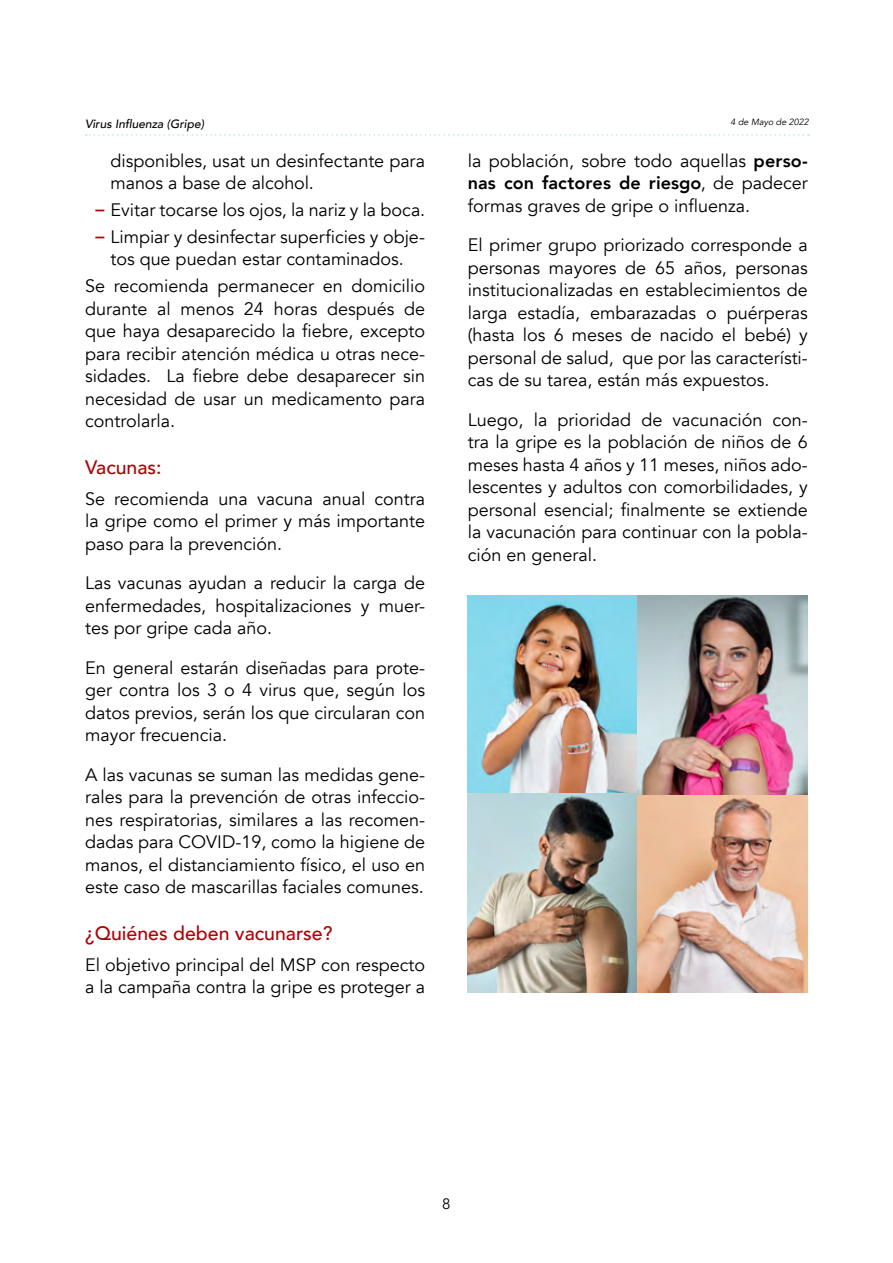
<style>
.page{position:relative;width:893px;height:1263px;background:#fff}
.page>*{position:absolute;margin:0;border:0;box-sizing:border-box;transform-origin:0 0}
.t1{font:500 19.5px "Avenir";color:#b00004}
.t2{font:18px/22.5px "Avenir";color:#000;text-align:justify}
.t3{font:15px "Avenir";color:#000}
.t4{font:italic 500 12px "Avenir";color:#000}
.t5{font:italic 9px "Avenir";color:#000}
.s1{font-weight:800;color:#b00004}
.s2{font-weight:800}
</style>
<div class="page">
<svg style="left:86px;top:134px;width:723px;height:2px"></svg>
<img style="left:468px;top:595px;width:340px;height:397px">
<p class="t4" style="left:85px;top:117px;width:121px">Virus Influenza (Gripe)</p>
<p class="t5" style="left:730px;top:116px;width:80px">4 de Mayo de 2022</p>
<p class="t2" style="left:111px;top:150px;width:316px">disponibles, usat un desinfectante para manos a base de alcohol.</p>
<p class="t2" style="left:96px;top:199px;width:331px"><span class="s1">–</span> Evitar tocarse los ojos, la nariz y la boca.</p>
<p class="t2" style="left:96px;top:226px;width:331px;text-align:center"><span class="s1">–</span> Limpiar y desinfectar superficies y obje&shy;tos que puedan estar contaminados.</p>
<p class="t2" style="left:85px;top:275px;width:342px">Se recomienda permanecer en domicilio durante al menos 24 horas después de que haya desaparecido la fiebre, excepto para recibir atención médica u otras nece&shy;sidades. La fiebre debe desaparecer sin necesidad de usar un medicamento para controlarla.</p>
<p class="t1" style="left:85px;top:450px;width:78px">Vacunas:</p>
<p class="t2" style="left:85px;top:487px;width:342px">Se recomienda una vacuna anual contra la gripe como el primer y más importante paso para la prevención.</p>
<p class="t2" style="left:85px;top:572px;width:342px">Las vacunas ayudan a reducir la carga de enfermedades, hospitalizaciones y muer&shy;tes por gripe cada año.</p>
<p class="t2" style="left:85px;top:656px;width:342px">En general estarán diseñadas para prote&shy;ger contra los 3 o 4 virus que, según los datos previos, serán los que circularan con mayor frecuencia.</p>
<p class="t2" style="left:85px;top:764px;width:342px">A las vacunas se suman las medidas gene&shy;rales para la prevención de otras infeccio&shy;nes respiratorias, similares a las recomen&shy;dadas para COVID-19, como la higiene de manos, el distanciamiento físico, el uso en este caso de mascarillas faciales comunes.</p>
<p class="t1" style="left:85px;top:916px;width:249px">¿Quiénes deben vacunarse?</p>
<p class="t2" style="left:85px;top:954px;width:342px">El objetivo principal del MSP con respecto a la campaña contra la gripe es proteger a</p>
<p class="t2" style="left:468px;top:150px;width:342px">la población, sobre todo aquellas <span class="s2">perso&shy;nas con factores de riesgo</span>, de padecer formas graves de gripe o influenza.</p>
<p class="t2" style="left:468px;top:234px;width:342px">El primer grupo priorizado corresponde a personas mayores de 65 años, personas institucionalizadas en establecimientos de larga estadía, embarazadas o puérperas (hasta los 6 meses de nacido el bebé) y personal de salud, que por las característi&shy;cas de su tarea, están más expuestos.</p>
<p class="t2" style="left:468px;top:409px;width:342px">Luego, la prioridad de vacunación con&shy;tra la gripe es la población de niños de 6 meses hasta 4 años y 11 meses, niños ado&shy;lescentes y adultos con comorbilidades, y personal esencial; finalmente se extiende la vacunación para continuar con la pobla&shy;ción en general.</p>
<p class="t3" style="left:442px;top:1194px;width:10px">8</p>
</div>
